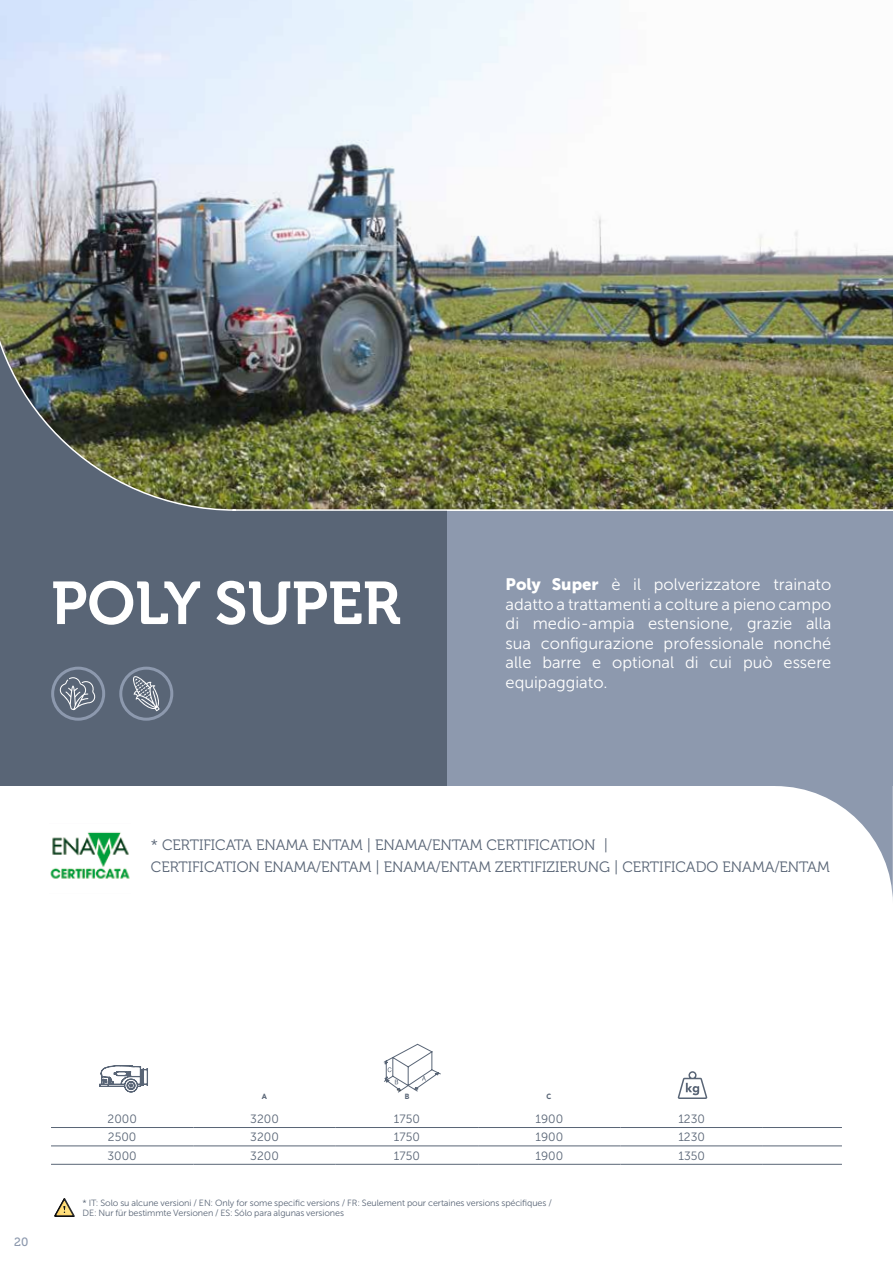
<style>
.page{position:relative;width:893px;height:1263px;background:#fff}
.page>*{position:absolute;margin:0;border:0;box-sizing:border-box;transform-origin:0 0}
.t1{font:60px "Museo 700";color:#fff}
.t2{font:16.5px/19.5px "Museo Sans 300";color:#fff;text-align:justify}
.t3{font:15px/21.8px "Museo 300";color:#596576}
.t4{font:12px "Museo Sans 300";color:#596576}
.t5{font:12px "Museo 500";color:#8d99ae}
.t6{font:9px/10.5px "Museo Sans 300";letter-spacing:-.01em;color:#596576}
.t7{font:900 7.5px "Avenir LT Std";color:#596576;scale:.94 1}
.s1{font-family:"Museo Sans 900"}
</style>
<div class="page">
<div style="left:0;top:511px;width:893px;height:275px;background:#8d99ae"></div>
<div style="left:0;top:307px;width:446px;height:479px;background:#596576"></div>
<svg style="left:778px;top:786px;width:115px;height:113px"></svg>
<div style="left:51px;top:667px;width:54px;height:54px;border:3px solid #8d99ae;border-radius:50%"></div>
<svg style="left:60px;top:677px;width:36px;height:33px"></svg>
<div style="left:119px;top:667px;width:54px;height:54px;border:3px solid #8d99ae;border-radius:50%"></div>
<svg style="left:133px;top:676px;width:27px;height:35px"></svg>
<img style="left:0;top:0;width:893px;height:511px">
<hr style="left:763px;top:1127px;width:79px;height:1px;background:#596576">
<hr style="left:763px;top:1145px;width:79px;height:1px;background:#596576">
<hr style="left:763px;top:1164px;width:79px;height:1px;background:#596576">
<hr style="left:51px;top:1127px;width:142px;height:1px;background:#596576">
<hr style="left:193px;top:1127px;width:143px;height:1px;background:#596576">
<hr style="left:336px;top:1127px;width:142px;height:1px;background:#596576">
<hr style="left:478px;top:1127px;width:142px;height:1px;background:#596576">
<hr style="left:620px;top:1127px;width:143px;height:1px;background:#596576">
<hr style="left:51px;top:1145px;width:142px;height:1px;background:#596576">
<hr style="left:193px;top:1145px;width:143px;height:1px;background:#596576">
<hr style="left:336px;top:1145px;width:142px;height:1px;background:#596576">
<hr style="left:478px;top:1145px;width:142px;height:1px;background:#596576">
<hr style="left:620px;top:1145px;width:143px;height:1px;background:#596576">
<hr style="left:51px;top:1164px;width:142px;height:1px;background:#596576">
<hr style="left:193px;top:1164px;width:143px;height:1px;background:#596576">
<hr style="left:336px;top:1164px;width:142px;height:1px;background:#596576">
<hr style="left:478px;top:1164px;width:142px;height:1px;background:#596576">
<hr style="left:620px;top:1164px;width:143px;height:1px;background:#596576">
<svg style="left:678px;top:1071px;width:29px;height:28px"></svg>
<svg style="left:384px;top:1043px;width:56px;height:49px"></svg>
<svg style="left:99px;top:1065px;width:49px;height:27px"></svg>
<img style="left:50px;top:832px;width:80px;height:47px">
<svg style="left:54px;top:1198px;width:21px;height:19px"></svg>
<h1 class="t1" style="left:51px;top:570px;width:351px">POLY SUPER</h1>
<p class="t2" style="left:506px;top:575px;width:327px"><span class="s1">Poly Super</span> è il polverizzatore trainato adatto a trattamenti a colture a pieno campo di medio-ampia estensione, grazie alla sua configurazione professionale nonché alle barre e optional di cui può essere equipaggiato.</p>
<p class="t3" style="left:151px;top:834px;width:680px">* CERTIFICATA ENAMA ENTAM | ENAMA/ENTAM CERTIFICATION |<br>CERTIFICATION ENAMA/ENTAM | ENAMA/ENTAM ZERTIFIZIERUNG | CERTIFICADO ENAMA/ENTAM</p>
<p class="t5" style="left:14px;top:1235px;width:16px">20</p>
<p class="t7" style="left:262px;top:1092px;width:7px">A</p>
<p class="t7" style="left:405px;top:1092px;width:6px">B</p>
<p class="t7" style="left:547px;top:1092px;width:7px">C</p>
<p class="t4" style="left:108px;top:1112px;width:31px">2000</p>
<p class="t4" style="left:250px;top:1112px;width:30px">3200</p>
<p class="t4" style="left:394px;top:1112px;width:28px">1750</p>
<p class="t4" style="left:535px;top:1112px;width:29px">1900</p>
<p class="t4" style="left:678px;top:1112px;width:28px">1230</p>
<p class="t4" style="left:108px;top:1130px;width:30px">2500</p>
<p class="t4" style="left:250px;top:1130px;width:30px">3200</p>
<p class="t4" style="left:394px;top:1130px;width:28px">1750</p>
<p class="t4" style="left:535px;top:1130px;width:29px">1900</p>
<p class="t4" style="left:678px;top:1130px;width:28px">1230</p>
<p class="t4" style="left:108px;top:1149px;width:31px">3000</p>
<p class="t4" style="left:250px;top:1149px;width:30px">3200</p>
<p class="t4" style="left:394px;top:1149px;width:28px">1750</p>
<p class="t4" style="left:535px;top:1149px;width:29px">1900</p>
<p class="t4" style="left:678px;top:1149px;width:28px">1350</p>
<p class="t6" style="left:83px;top:1198px;width:471px">* IT: Solo su alcune versioni / EN: Only for some specific versions / FR: Seulement pour certaines versions spécifiques /<br>DE: Nur für bestimmte Versionen / ES: Sólo para algunas versiones</p>
</div>
